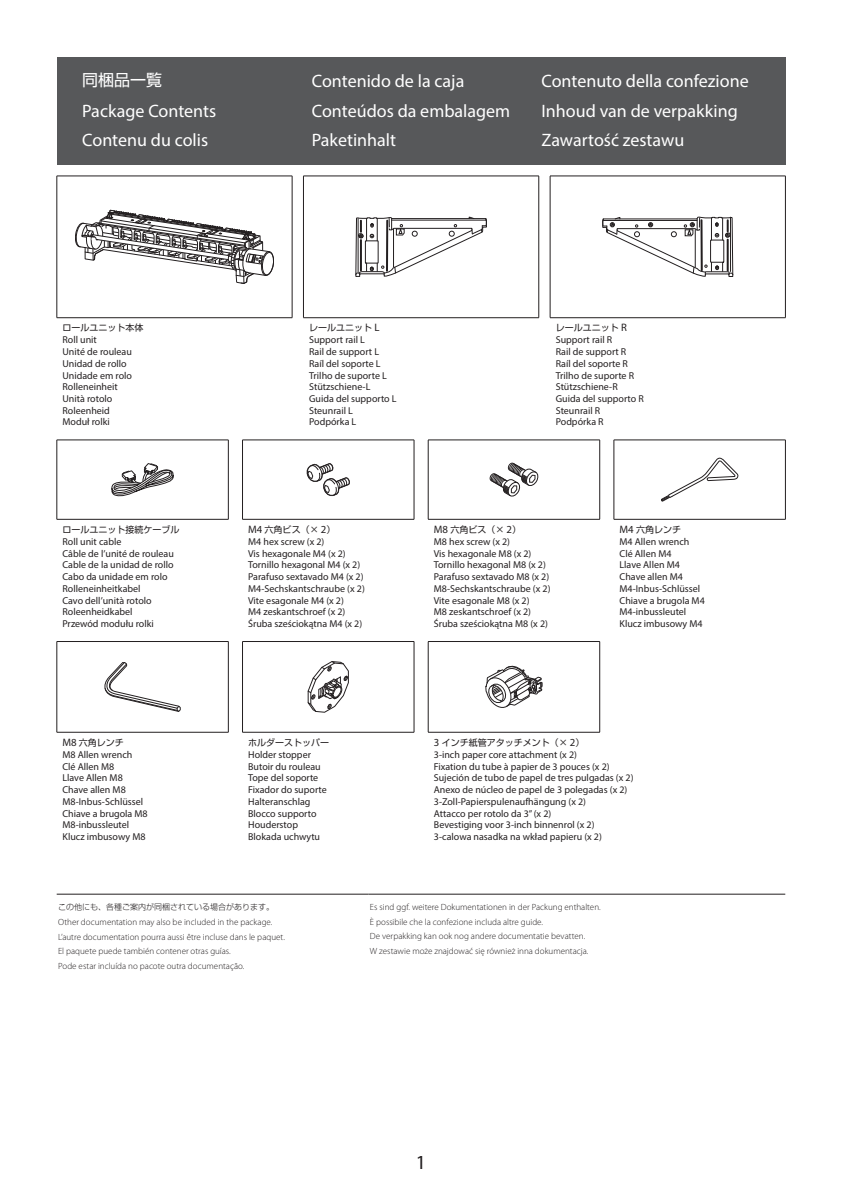
<style>
.page{position:relative;width:842px;height:1191px;background:#fff}
.page>*{position:absolute;margin:0;border:0;box-sizing:border-box;transform-origin:0 0}
.t1{font:20px "Myriad Pro";color:#231f20}
.t2{font:18px "Myriad Pro";color:#fff}
.t3{font:16px "Shin Go Pro";color:#fff}
.t4{font:10px/11.7px "Myriad Pro";color:#231f20}
.t5{font:300 9px/14.5px "Myriad Pro";color:#231f20}
.t6{font:9px "Shin Go Pro";color:#231f20}
.t7{font:300 8px "Shin Go Pro";color:#231f20}
.s1{font-family:"Myriad Pro";font-size:10.8px}
</style>
<div class="page">
<hr style="left:292px;top:176px;width:1px;height:141px;background:#231f20">
<hr style="left:539px;top:176px;width:1px;height:141px;background:#231f20">
<hr style="left:303px;top:176px;width:1px;height:141px;background:#231f20">
<hr style="left:550px;top:176px;width:1px;height:141px;background:#231f20">
<hr style="left:57px;top:176px;width:1px;height:141px;background:#231f20">
<hr style="left:785px;top:176px;width:1px;height:141px;background:#231f20">
<hr style="left:57px;top:176px;width:235px;height:1px;background:#231f20">
<hr style="left:303px;top:176px;width:236px;height:1px;background:#231f20">
<hr style="left:550px;top:176px;width:235px;height:1px;background:#231f20">
<hr style="left:57px;top:317px;width:235px;height:1px;background:#231f20">
<hr style="left:303px;top:317px;width:236px;height:1px;background:#231f20">
<hr style="left:550px;top:317px;width:235px;height:1px;background:#231f20">
<svg style="left:75px;top:210px;width:199px;height:74px"></svg>
<svg style="left:355px;top:217px;width:132px;height:60px"></svg>
<svg style="left:602px;top:217px;width:131px;height:60px"></svg>
<hr style="left:228px;top:440px;width:1px;height:79px;background:#231f20">
<hr style="left:785px;top:440px;width:1px;height:79px;background:#231f20">
<hr style="left:57px;top:440px;width:171px;height:1px;background:#231f20">
<hr style="left:57px;top:440px;width:1px;height:79px;background:#231f20">
<hr style="left:614px;top:440px;width:171px;height:1px;background:#231f20">
<hr style="left:614px;top:440px;width:1px;height:79px;background:#231f20">
<hr style="left:57px;top:519px;width:171px;height:1px;background:#231f20">
<hr style="left:614px;top:519px;width:171px;height:1px;background:#231f20">
<hr style="left:242px;top:440px;width:172px;height:1px;background:#231f20">
<hr style="left:242px;top:440px;width:1px;height:79px;background:#231f20">
<hr style="left:242px;top:519px;width:172px;height:1px;background:#231f20">
<hr style="left:414px;top:440px;width:1px;height:79px;background:#231f20">
<hr style="left:428px;top:440px;width:172px;height:1px;background:#231f20">
<hr style="left:428px;top:440px;width:1px;height:79px;background:#231f20">
<hr style="left:599px;top:440px;width:1px;height:79px;background:#231f20">
<hr style="left:428px;top:519px;width:172px;height:1px;background:#231f20">
<svg style="left:112px;top:463px;width:61px;height:33px"></svg>
<svg style="left:307px;top:463px;width:43px;height:33px"></svg>
<svg style="left:490px;top:463px;width:48px;height:33px"></svg>
<svg style="left:661px;top:458px;width:77px;height:43px"></svg>
<hr style="left:242px;top:641px;width:172px;height:1px;background:#231f20">
<hr style="left:242px;top:641px;width:1px;height:91px;background:#231f20">
<hr style="left:242px;top:732px;width:172px;height:1px;background:#231f20">
<hr style="left:57px;top:641px;width:171px;height:1px;background:#231f20">
<hr style="left:57px;top:641px;width:1px;height:91px;background:#231f20">
<hr style="left:228px;top:641px;width:1px;height:91px;background:#231f20">
<hr style="left:414px;top:641px;width:1px;height:91px;background:#231f20">
<hr style="left:57px;top:732px;width:171px;height:1px;background:#231f20">
<hr style="left:428px;top:641px;width:172px;height:1px;background:#231f20">
<hr style="left:428px;top:641px;width:1px;height:91px;background:#231f20">
<hr style="left:599px;top:641px;width:1px;height:91px;background:#231f20">
<hr style="left:428px;top:732px;width:172px;height:1px;background:#231f20">
<svg style="left:105px;top:662px;width:76px;height:49px"></svg>
<svg style="left:308px;top:661px;width:41px;height:51px"></svg>
<svg style="left:485px;top:666px;width:57px;height:42px"></svg>
<hr style="left:57px;top:894px;width:312px;height:1px;background:#231f20">
<hr style="left:369px;top:894px;width:416px;height:1px;background:#231f20">
<div style="left:57px;top:57px;width:728px;height:107px;background:#57585a"></div>
<h3 class="t3" style="left:82px;top:67px;width:81px">同梱品一覧</h3>
<h2 class="t2" style="left:312px;top:70px;width:154px">Contenido de la caja</h2>
<h2 class="t2" style="left:541px;top:70px;width:209px">Contenuto della confezione</h2>
<h2 class="t2" style="left:82px;top:99px;width:136px">Package Contents</h2>
<h2 class="t2" style="left:312px;top:99px;width:200px">Conteúdos da embalagem</h2>
<h2 class="t2" style="left:541px;top:99px;width:198px">Inhoud van de verpakking</h2>
<h2 class="t2" style="left:82px;top:129px;width:127px">Contenu du colis</h2>
<h2 class="t2" style="left:312px;top:129px;width:86px">Paketinhalt</h2>
<h2 class="t2" style="left:541px;top:129px;width:144px">Zawartość zestawu</h2>
<p class="t6" style="left:62px;top:320px;width:82px">ロールユニット本体</p>
<p class="t4" style="left:62px;top:334px;width:71px">Roll unit<br>Unité de rouleau<br>Unidad de rollo<br>Unidade em rolo<br>Rolleneinheit<br>Unità rotolo<br>Roleenheid<br>Moduł rolki</p>
<p class="t6" style="left:62px;top:522px;width:118px">ロールユニット接続ケーブル</p>
<p class="t4" style="left:62px;top:536px;width:113px">Roll unit cable<br>Câble de l’unité de rouleau<br>Cable de la unidad de rollo<br>Cabo da unidade em rolo<br>Rolleneinheitkabel<br>Cavo dell’unità rotolo<br>Roleenheidkabel<br>Przewód modułu rolki</p>
<p class="t6" style="left:62px;top:735px;width:63px"><span class="s1">M8</span> 六角レンチ</p>
<p class="t4" style="left:62px;top:748px;width:87px">M8 Allen wrench<br>Clé Allen M8<br>Llave Allen M8<br>Chave allen M8<br>M8-Inbus-Schlüssel<br>Chiave a brugola M8<br>M8-inbussleutel<br>Klucz imbusowy M8</p>
<p class="t6" style="left:309px;top:320px;width:72px">レールユニット <span class="s1">L</span></p>
<p class="t4" style="left:309px;top:334px;width:89px">Support rail L<br>Rail de support L<br>Raíl del soporte L<br>Trilho de suporte L<br>Stützschiene-L<br>Guida del supporto L<br>Steunrail L<br>Podpórka L</p>
<p class="t6" style="left:556px;top:320px;width:73px">レールユニット <span class="s1">R</span></p>
<p class="t4" style="left:556px;top:334px;width:90px">Support rail R<br>Rail de support R<br>Raíl del soporte R<br>Trilho de suporte R<br>Stützschiene-R<br>Guida del supporto R<br>Steunrail R<br>Podpórka R</p>
<p class="t6" style="left:248px;top:522px;width:89px"><span class="s1">M4</span> 六角ビス（× <span class="s1">2</span>）</p>
<p class="t4" style="left:248px;top:536px;width:118px">M4 hex screw (x 2)<br>Vis hexagonale M4 (x 2)<br>Tornillo hexagonal M4 (x 2)<br>Parafuso sextavado M4 (x 2)<br>M4-Sechskantschraube (x 2)<br>Vite esagonale M4 (x 2)<br>M4 zeskantschroef (x 2)<br>Śruba sześciokątna M4 (x 2)</p>
<p class="t6" style="left:434px;top:522px;width:89px"><span class="s1">M8</span> 六角ビス（× <span class="s1">2</span>）</p>
<p class="t4" style="left:434px;top:536px;width:118px">M8 hex screw (x 2)<br>Vis hexagonale M8 (x 2)<br>Tornillo hexagonal M8 (x 2)<br>Parafuso sextavado M8 (x 2)<br>M8-Sechskantschraube (x 2)<br>Vite esagonale M8 (x 2)<br>M8 zeskantschroef (x 2)<br>Śruba sześciokątna M8 (x 2)</p>
<p class="t6" style="left:619px;top:522px;width:63px"><span class="s1">M4</span> 六角レンチ</p>
<p class="t4" style="left:619px;top:536px;width:87px">M4 Allen wrench<br>Clé Allen M4<br>Llave Allen M4<br>Chave allen M4<br>M4-Inbus-Schlüssel<br>Chiave a brugola M4<br>M4-inbussleutel<br>Klucz imbusowy M4</p>
<p class="t6" style="left:248px;top:735px;width:83px">ホルダーストッパー</p>
<p class="t4" style="left:248px;top:748px;width:80px">Holder stopper<br>Butoir du rouleau<br>Tope del soporte<br>Fixador do suporte<br>Halteranschlag<br>Blocco supporto<br>Houderstop<br>Blokada uchwytu</p>
<p class="t6" style="left:434px;top:735px;width:152px"><span class="s1">3</span> インチ紙管アタッチメント（× <span class="s1">2</span>）</p>
<p class="t4" style="left:434px;top:748px;width:201px">3-inch paper core attachment (x 2)<br>Fixation du tube à papier de 3 pouces (x 2)<br>Sujeción de tubo de papel de tres pulgadas (x 2)<br>Anexo de núcleo de papel de 3 polegadas (x 2)<br>3-Zoll-Papierspulenaufhängung (x 2)<br>Attacco per rotolo da 3” (x 2)<br>Bevestiging voor 3-inch binnenrol (x 2)<br>3-calowa nasadka na wkład papieru (x 2)</p>
<p class="t7" style="left:58px;top:900px;width:217px">この他にも、各種ご案内が同梱されている場合があります。</p>
<p class="t5" style="left:58px;top:915px;width:228px">Other documentation may also be included in the package.<br>L’autre documentation pourra aussi être incluse dans le paquet.<br>El paquete puede también contener otras guías.<br>Pode estar incluída no pacote outra documentação.</p>
<p class="t5" style="left:370px;top:900px;width:232px">Es sind ggf. weitere Dokumentationen in der Packung enthalten.<br>È possibile che la confezione includa altre guide.<br>De verpakking kan ook nog andere documentatie bevatten.<br>W zestawie może znajdować się również inna dokumentacja.</p>
<h1 class="t1" style="left:416px;top:1149px;width:12px">1</h1>
</div>
